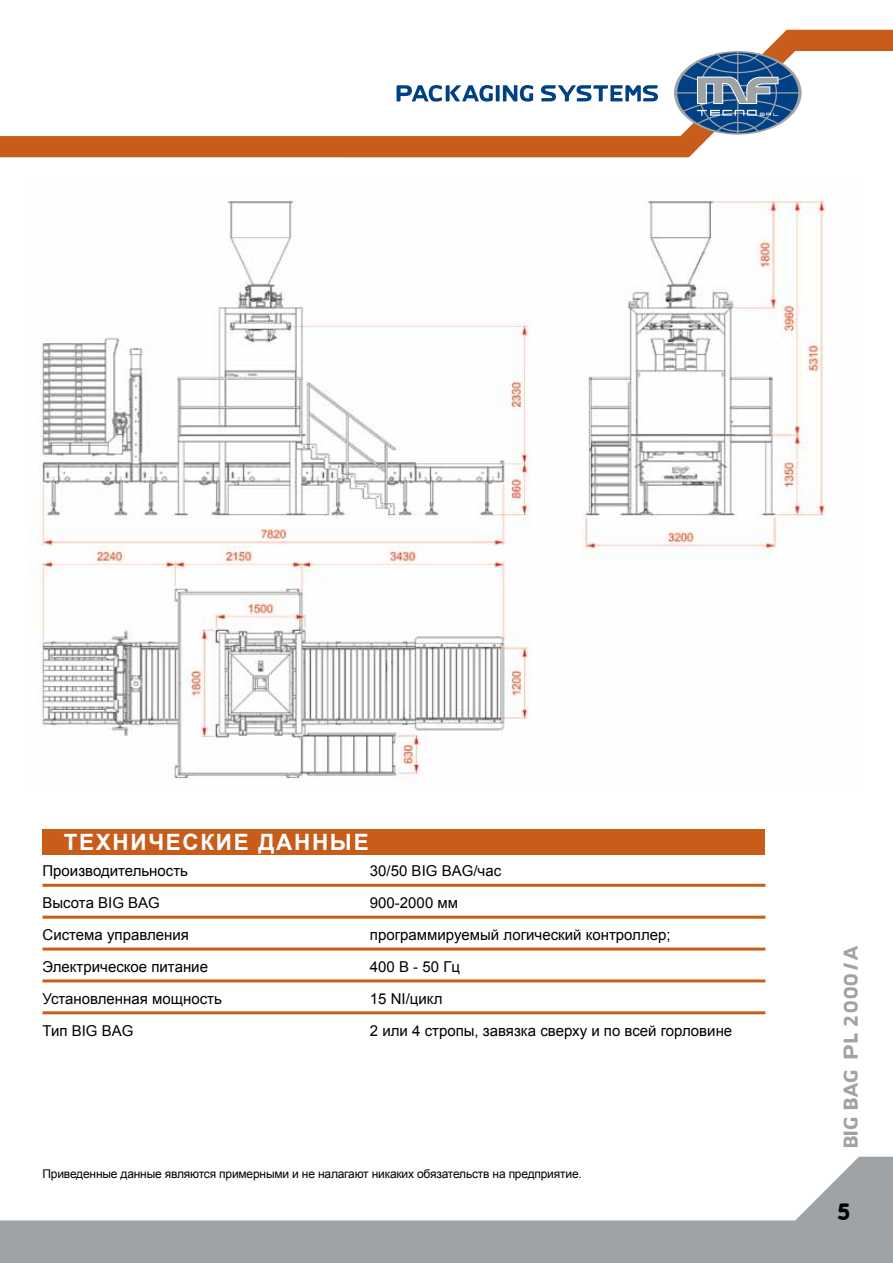
<style>
.page{position:relative;width:893px;height:1263px;background:#fff}
.page>*{position:absolute;margin:0;border:0;box-sizing:border-box;transform-origin:0 0}
.t1{font:24px "SK Yfont Thick";color:#000}
.t2{font:700 22.5px "Arial";letter-spacing:.075em;color:#fff}
.t3{font:18px "SK Yfont Thick";color:#a0a3a6}
.t4{font:15px/31.8px "Arial";color:#000}
.t5{font:12px "Arial";letter-spacing:-.015em;color:#000}
.s1{font-size:20.25px}
.s2{font-style:italic}
</style>
<div class="page">
<svg style="left:0;top:30px;width:893px;height:127px"></svg>
<svg style="left:0;top:1157px;width:893px;height:106px"></svg>
<svg style="left:397px;top:85px;width:261px;height:17px"></svg>
<img style="left:37px;top:199px;width:788px;height:580px">
<div style="left:43px;top:829px;width:722px;height:26px;background:#c85c1a"></div>
<hr style="left:43px;top:884px;width:722px;height:3px;background:#c85c1a">
<hr style="left:43px;top:916px;width:722px;height:3px;background:#c85c1a">
<hr style="left:43px;top:947px;width:722px;height:3px;background:#c85c1a">
<hr style="left:43px;top:979px;width:722px;height:3px;background:#c85c1a">
<hr style="left:43px;top:1011px;width:722px;height:3px;background:#c85c1a">
<svg style="left:674px;top:51px;width:127px;height:84px"></svg>
<h2 class="t2" style="left:64px;top:827px;width:306px">ТЕХНИЧЕСКИЕ ДАННЫЕ</h2>
<p class="t4" style="left:43px;top:855px;width:181px">Производительность<br>Высота BIG BAG<br>Система управления<br>Электрическое питание<br>Установленная мощность<br>Тип BIG BAG</p>
<p class="t4" style="left:370px;top:855px;width:364px">30/50 BIG BAG/час<br>900-2000 мм<br>программируемый логический контроллер;<br>400 В - 50 Гц<br>15 NI/цикл<br>2 или 4 стропы, завязка сверху и по всей горловине</p>
<p class="t5" style="left:43px;top:1166px;width:541px">Приведенные данные являются примерными и не налагают никаких обязательств на предприятие.</p>
<p class="t3" style="left:844px;top:1148px;width:204px;rotate:-90deg">BIG BAG PL <span class="s1">2000</span><span class="s2">I</span>A</p>
<h1 class="t1" style="left:837px;top:1201px;width:15px">5</h1>
</div>
